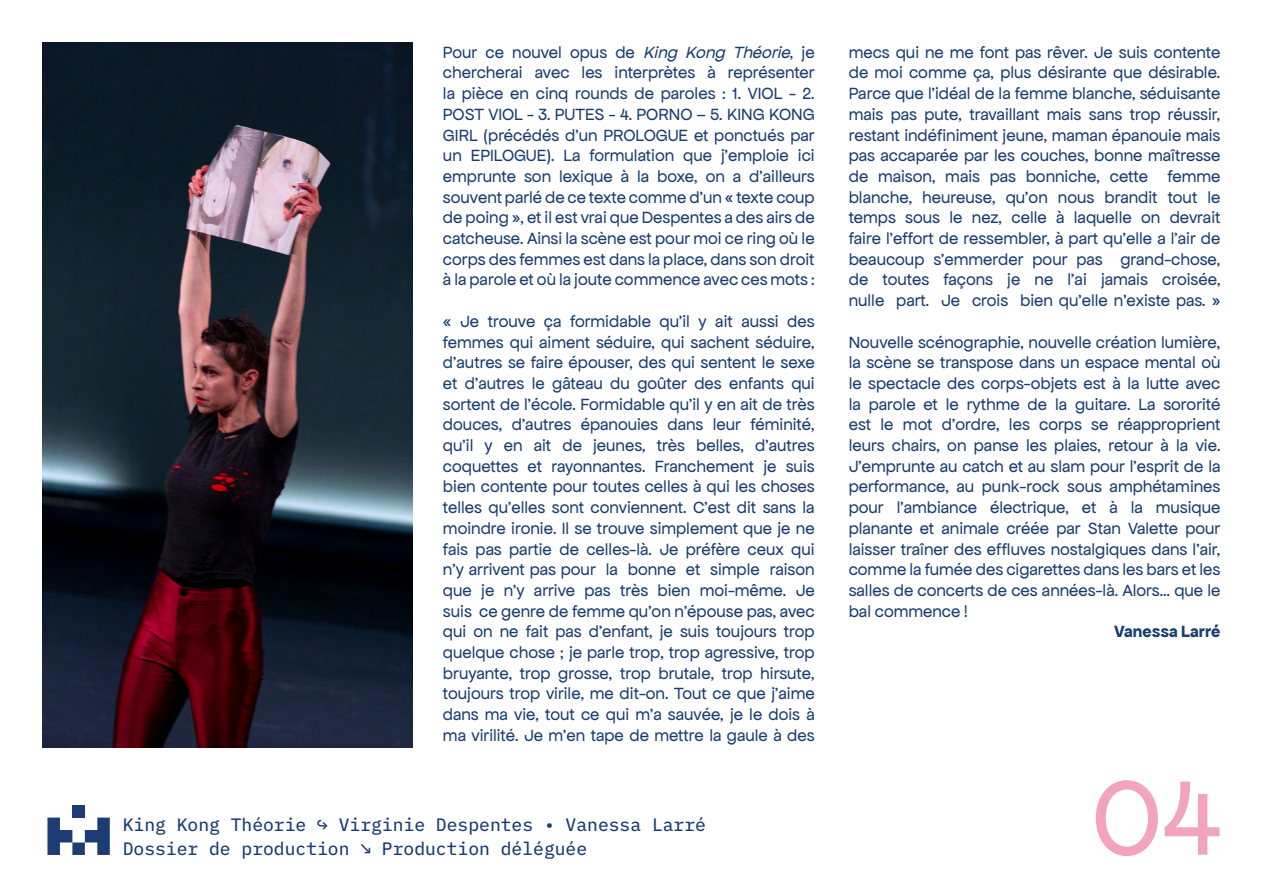
<style>
.page{position:relative;width:1263px;height:893px;background:#fff}
.page>*{position:absolute;margin:0;border:0;box-sizing:border-box;transform-origin:0 0}
.t1{font:112.5px "Apfel Grotezk";color:#f3a4bd}
.t2{font:18px/24px "IBM Plex Mono Text";color:#183d6f}
.t3{font:17.25px/20.7px "Apfel Grotezk";color:#183d6f;text-align:justify}
.t4{font:700 17.25px "Apfel Grotezk";color:#183d6f}
.s1{font-style:italic}
</style>
<div class="page">
<svg style="left:47px;top:817px;width:63px;height:38px"></svg>
<div style="left:72px;top:805px;width:13px;height:12px;background:#1b3d73"></div>
<img style="left:43px;top:43px;width:369px;height:704px">
<p class="t3" style="left:443px;top:42px;width:373px">Pour ce nouvel opus de <span class="s1">King Kong Théorie</span>, je chercherai avec les interprètes à représenter la pièce en cinq rounds de paroles : 1. VIOL - 2.<br>POST VIOL - 3. PUTES - 4. PORNO – 5. KING KONG GIRL (précédés d’un PROLOGUE et ponctués par un EPILOGUE). La formulation que j’emploie ici emprunte son lexique à la boxe, on a d’ailleurs souvent parlé de ce texte comme d’un « texte coup de poing », et il est vrai que Despentes a des airs de catcheuse. Ainsi la scène est pour moi ce ring où le corps des femmes est dans la place, dans son droit à la parole et où la joute commence avec ces mots :</p>
<p class="t3" style="left:443px;top:311px;width:373px">« Je trouve ça formidable qu’il y ait aussi des femmes qui aiment séduire, qui sachent séduire, d’autres se faire épouser, des qui sentent le sexe et d’autres le gâteau du goûter des enfants qui sortent de l’école. Formidable qu’il y en ait de très douces, d’autres épanouies dans leur féminité, qu’il y en ait de jeunes, très belles, d’autres coquettes et rayonnantes. Franchement je suis bien contente pour toutes celles à qui les choses telles qu’elles sont conviennent. C’est dit sans la moindre ironie. Il se trouve simplement que je ne fais pas partie de celles-là. Je préfère ceux qui n’y arrivent pas pour la bonne et simple raison que je n’y arrive pas très bien moi-même. Je suis ce genre de femme qu’on n’épouse pas, avec qui on ne fait pas d’enfant, je suis toujours trop quelque chose ; je parle trop, trop agressive, trop bruyante, trop grosse, trop brutale, trop hirsute, toujours trop virile, me dit-on. Tout ce que j’aime dans ma vie, tout ce qui m’a sauvée, je le dois à ma virilité. Je m’en tape de mettre la gaule à des</p>
<p class="t2" style="left:123px;top:811px;width:585px">King Kong Théorie ↪ Virginie Despentes • Vanessa Larré<br>Dossier de production ↘ Production déléguée</p>
<p class="t3" style="left:849px;top:42px;width:373px">mecs qui ne me font pas rêver. Je suis contente de moi comme ça, plus désirante que désirable.<br>Parce que l'idéal de la femme blanche, séduisante mais pas pute, travaillant mais sans trop réussir, restant indéfiniment jeune, maman épanouie mais pas accaparée par les couches, bonne maîtresse de maison, mais pas bonniche, cette femme blanche, heureuse, qu'on nous brandit tout le temps sous le nez, celle à laquelle on devrait faire l'effort de ressembler, à part qu'elle a l'air de beaucoup s'emmerder pour pas grand-chose, de toutes façons je ne l'ai jamais croisée, nulle part. Je crois bien qu'elle n'existe pas. »</p>
<p class="t3" style="left:849px;top:332px;width:373px">Nouvelle scénographie, nouvelle création lumière, la scène se transpose dans un espace mental où le spectacle des corps-objets est à la lutte avec la parole et le rythme de la guitare. La sororité est le mot d’ordre, les corps se réapproprient leurs chairs, on panse les plaies, retour à la vie.<br>J’emprunte au catch et au slam pour l’esprit de la performance, au punk-rock sous amphétamines pour l’ambiance électrique, et à la musique planante et animale créée par Stan Valette pour laisser traîner des effluves nostalgiques dans l’air, comme la fumée des cigarettes dans les bars et les salles de concerts de ces années-là. Alors… que le bal commence !</p>
<p class="t4" style="left:1114px;top:622px;width:108px">Vanessa Larré</p>
<h1 class="t1" style="left:1091px;top:759px;width:131px">04</h1>
</div>
